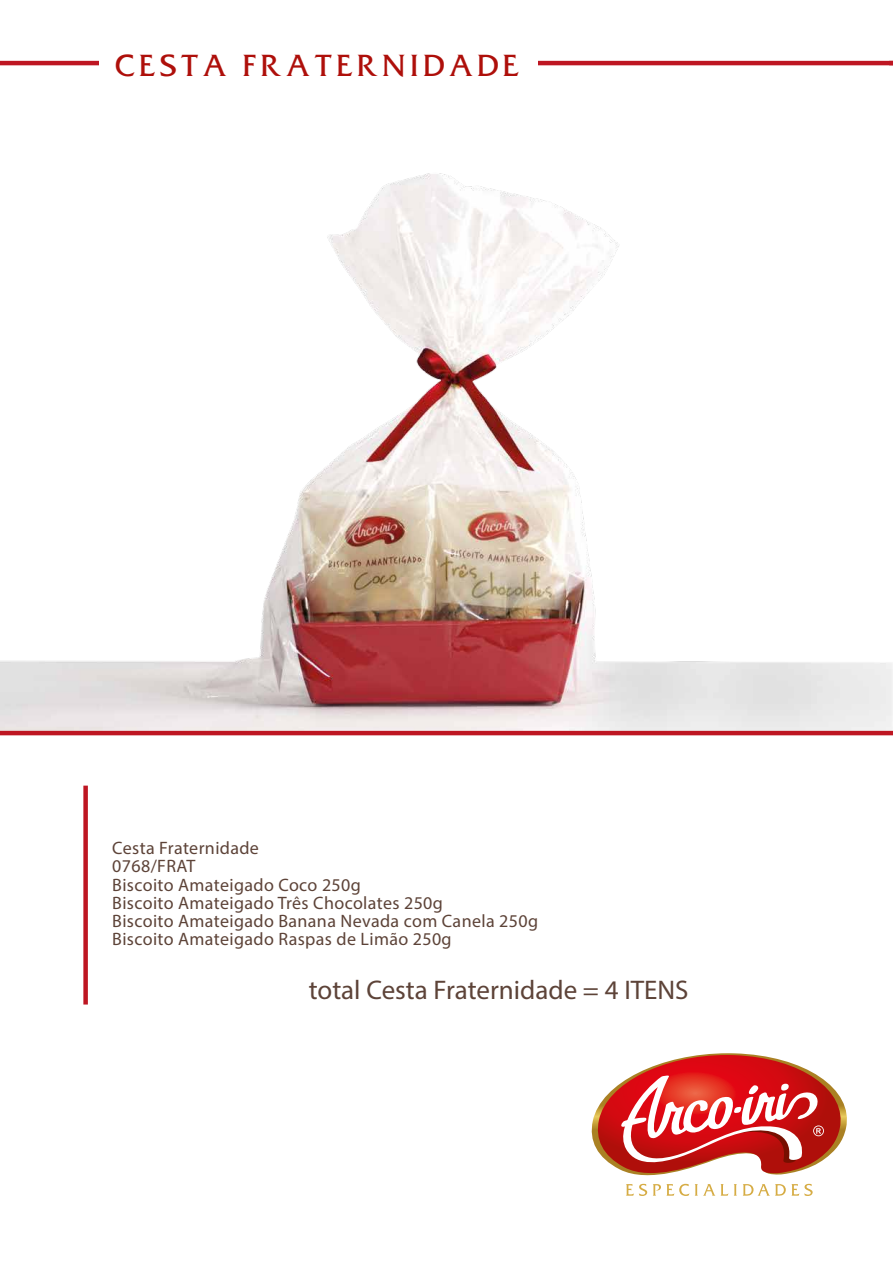
<style>
.page{position:relative;width:893px;height:1263px;background:#fff}
.page>*{position:absolute;margin:0;border:0;box-sizing:border-box;transform-origin:0 0}
.t1{font:28.35px "Friz Quadrata Font";letter-spacing:.12em;color:#ae0f0a}
.t2{font:27px "Myriad";color:#5d4338}
.t3{font:18px/18.1px "Myriad Pro";letter-spacing:.02em;color:#5d4338}
</style>
<div class="page">
<hr style="left:0;top:61px;width:893px;height:4px;background:#be1622">
<div style="left:100px;top:34px;width:438px;height:61px;background:#fff"></div>
<svg style="left:591px;top:1053px;width:256px;height:143px"></svg>
<div style="left:83px;top:786px;width:5px;height:218px;background:#be1622"></div>
<img style="left:0;top:173px;width:893px;height:558px">
<hr style="left:0;top:731px;width:893px;height:4px;background:#be1622">
<h1 class="t1" style="left:115px;top:47px;width:406px">CESTA FRATERNIDADE</h1>
<p class="t3" style="left:112px;top:839px;width:427px">Cesta Fraternidade<br>0768/FRAT<br>Biscoito Amateigado Coco 250g<br>Biscoito Amateigado Três Chocolates 250g<br>Biscoito Amateigado Banana Nevada com Canela 250g<br>Biscoito Amateigado Raspas de Limão 250g</p>
<h2 class="t2" style="left:309px;top:973px;width:381px">total Cesta Fraternidade = 4 ITENS</h2>
</div>
